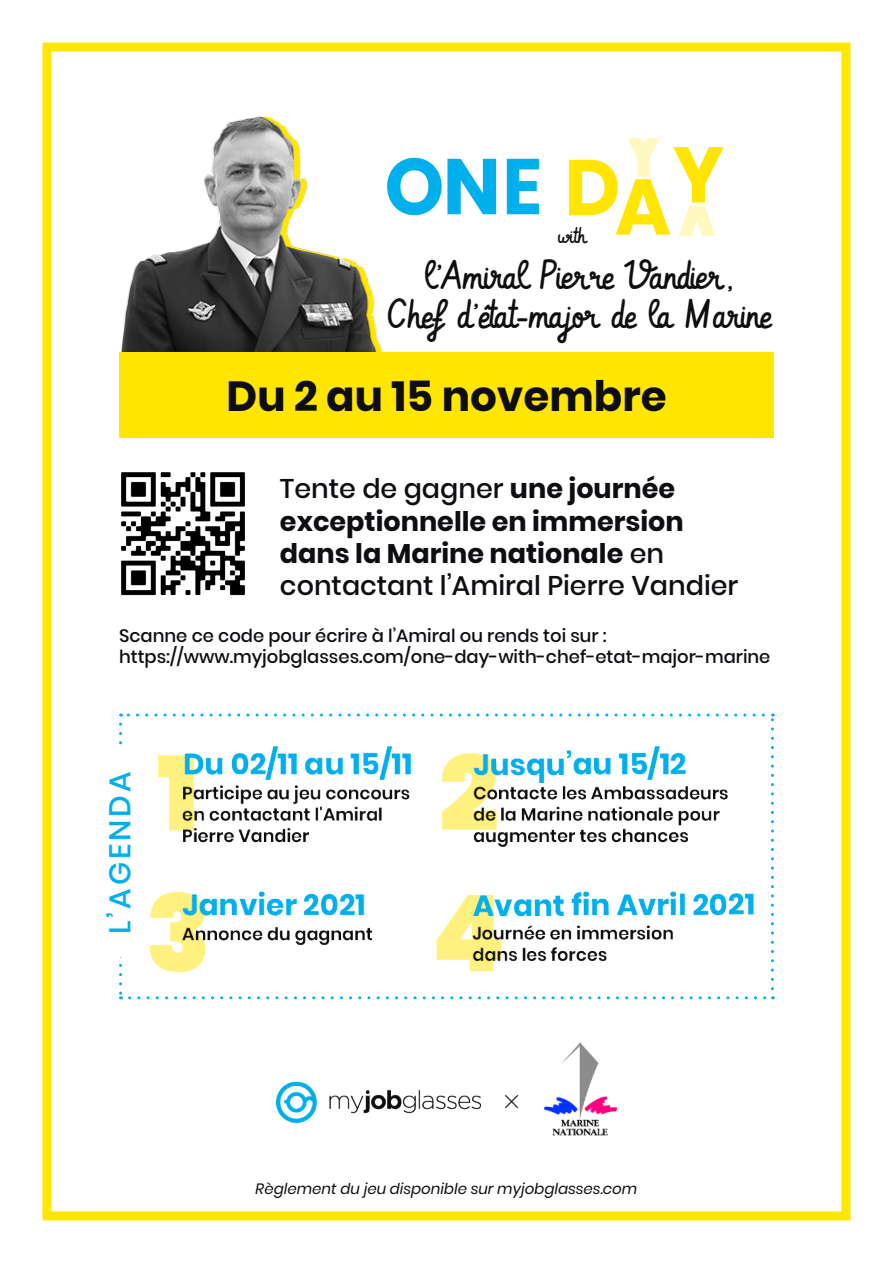
<style>
.page{position:relative;width:893px;height:1263px;background:#fff}
.page>*{position:absolute;margin:0;border:0;box-sizing:border-box;transform-origin:0 0}
.t1{font:700 42px "Poppins";color:#0d0d12}
.t2{font:38.85px/38.8px "Vibur";letter-spacing:-.045em;color:#0e0e11;text-align:center}
.t3{font:500 30px "Poppins";letter-spacing:.1em;color:#00b0ed}
.t4{font:700 27px/32.4px "Poppins";color:#0d0d12}
.t5{font:21.45px "Vibur";color:#0e0e11}
.t6{font:500 18px/21.6px "Poppins";color:#0d0d12}
.t7{font:italic 15px "Poppins";color:#0d0d12}
.s1{font-weight:500}
</style>
<div class="page">
<img style="left:122px;top:117px;width:260px;height:236px">
<svg style="left:387px;top:158px;width:109px;height:57px"></svg>
<svg style="left:507px;top:159px;width:32px;height:55px"></svg>
<svg style="left:569px;top:138px;width:155px;height:98px"></svg>
<div style="left:43px;top:43px;width:807px;height:1177px;border:9px solid #ffe600"></div>
<div style="left:119px;top:353px;width:655px;height:85px;background:#ffe600"></div>
<img style="left:121px;top:472px;width:124px;height:124px">
<img style="left:276px;top:1042px;width:341px;height:93px">
<img style="left:149px;top:747px;width:604px;height:225px">
<svg style="left:119px;top:724px;width:3px;height:275px"></svg>
<svg style="left:130px;top:996px;width:643px;height:3px"></svg>
<svg style="left:771px;top:713px;width:3px;height:276px"></svg>
<svg style="left:121px;top:713px;width:642px;height:3px"></svg>
<div style="left:99px;top:749px;width:32px;height:208px;background:#fff"></div>
<p class="t5" style="left:558px;top:223px;width:29px">with</p>
<p class="t2" style="left:387px;top:259px;width:386px">l’Am!al Piрre Vandiр,<br>Chef d’état-maj# de la M$ine</p>
<p class="t1" style="left:227px;top:372px;width:442px">Du 2 au 15 novembre</p>
<p class="t4" style="left:280px;top:473px;width:460px"><span class="s1">Tente de gagner</span> une journée exceptionnelle en immersion dans la Marine nationale <span class="s1">en contactant l’Amiral Pierre Vandier</span></p>
<p class="t6" style="left:119px;top:625px;width:653px">Scanne ce code pour écrire à l’Amiral ou rends toi sur : https://www.myjobglasses.com/one-day-with-chef-etat-major-marine</p>
<p class="t3" style="left:103px;top:934px;width:164px;rotate:-90deg">L’AGENDA</p>
<p class="t7" style="left:256px;top:1180px;width:383px">Règlement du jeu disponible sur myjobglasses.com</p>
</div>
